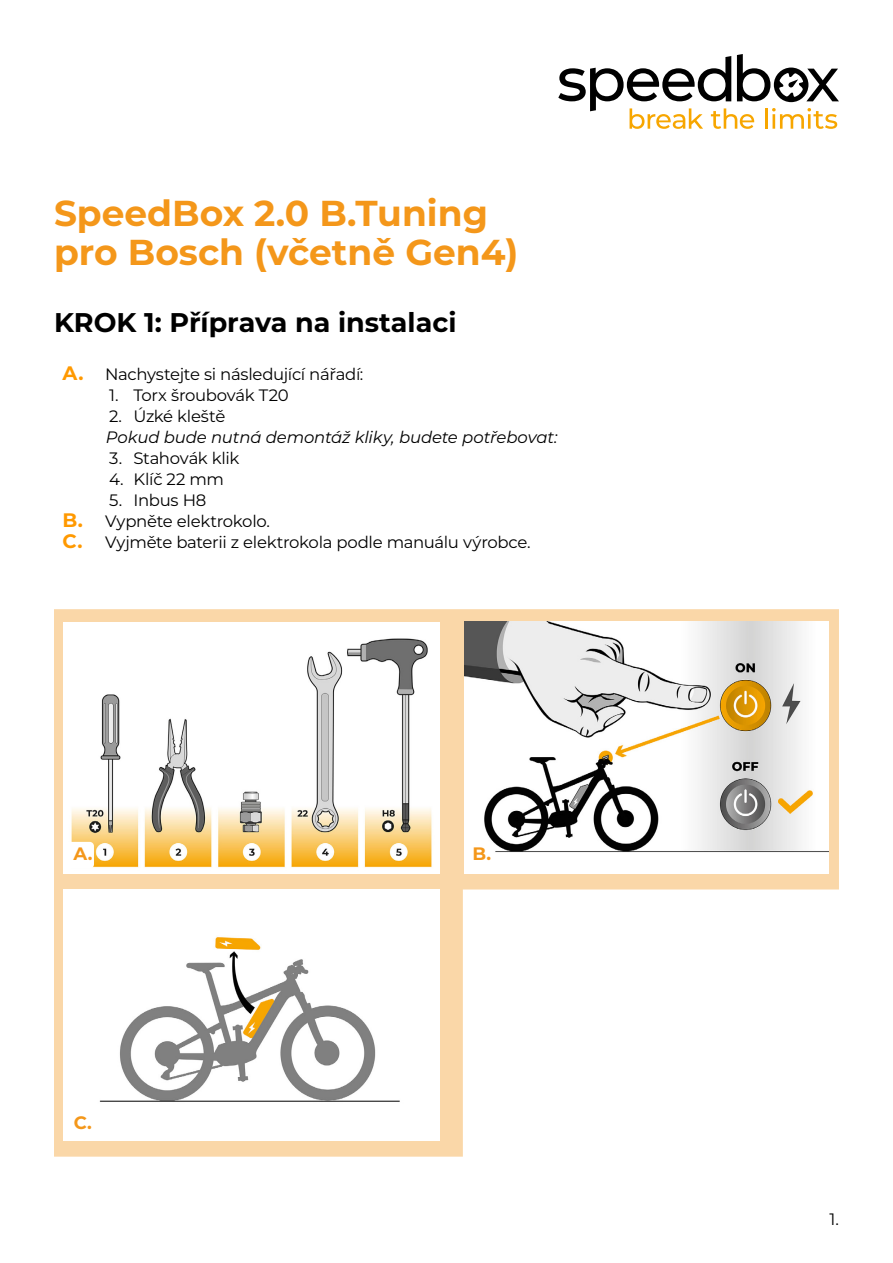
<style>
.page{position:relative;width:893px;height:1263px;background:#fff}
.page>*{position:absolute;margin:0;border:0;box-sizing:border-box;transform-origin:0 0}
.t1{font:700 36px "Montserrat";color:#f4971a}
.t2{font:700 27px "Montserrat";color:#000}
.t3{font:700 18px "Montserrat";color:#f4971a}
.t4{font:16.5px "Montserrat";letter-spacing:-.02em;color:#000}
.t5{font:italic 16.5px "Montserrat";letter-spacing:-.01em;color:#000}
.s1{font-weight:700;font-size:19.5px;color:#f90}
</style>
<div class="page">
<svg style="left:558px;top:54px;width:281px;height:75px"></svg>
<svg style="left:54px;top:609px;width:785px;height:548px"></svg>
<img style="left:63px;top:623px;width:377px;height:251px">
<img style="left:464px;top:622px;width:365px;height:251px">
<img style="left:63px;top:889px;width:377px;height:251px">
<div style="left:64px;top:842px;width:30px;height:26px;background:#fff;border-radius:4px"></div>
<p class="t1" style="left:54px;top:187px;width:436px">SpeedBox 2.0 B.Tuning</p>
<p class="t1" style="left:54px;top:226px;width:466px">pro Bosch (včetně Gen4)</p>
<p class="t2" style="left:54px;top:303px;width:404px">KROK 1: Příprava na instalaci</p>
<p class="t4" style="left:63px;top:363px;width:302px"><span class="s1">A.</span> Nachystejte si následující nářadí:</p>
<p class="t4" style="left:109px;top:384px;width:181px">1. Torx šroubovák T20</p>
<p class="t4" style="left:109px;top:405px;width:118px">2. Úzké kleště</p>
<p class="t5" style="left:106px;top:426px;width:453px">Pokud bude nutná demontáž kliky, budete potřebovat:</p>
<p class="t4" style="left:109px;top:447px;width:132px">3. Stahovák klik</p>
<p class="t4" style="left:109px;top:468px;width:116px">4. Klíč 22 mm</p>
<p class="t4" style="left:109px;top:489px;width:99px">5. Inbus H8</p>
<p class="t4" style="left:63px;top:510px;width:209px"><span class="s1">B.</span> Vypněte elektrokolo.</p>
<p class="t4" style="left:63px;top:531px;width:470px"><span class="s1">C.</span> Vyjměte baterii z elektrokola podle manuálu výrobce.</p>
<p class="t3" style="left:73px;top:840px;width:21px">A.</p>
<p class="t3" style="left:74px;top:1109px;width:20px">C.</p>
<p class="t3" style="left:473px;top:840px;width:20px">B.</p>
<p class="t4" style="left:829px;top:1207px;width:11px">1.</p>
</div>
